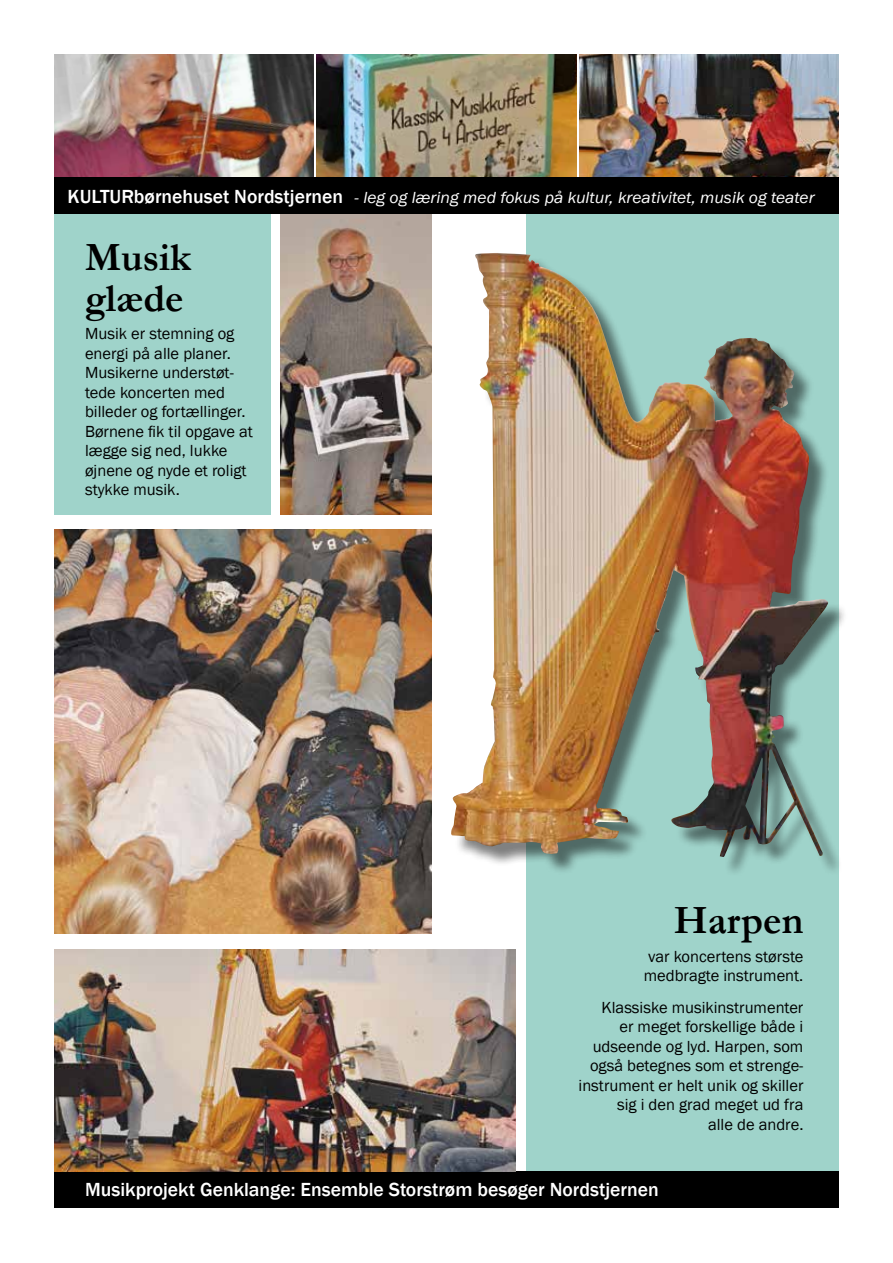
<style>
.page{position:relative;width:893px;height:1263px;background:#fff}
.page>*{position:absolute;margin:0;border:0;box-sizing:border-box;transform-origin:0 0}
.t1{font:700 40.5px/40.5px "Garamond";color:#000}
.t2{font:500 19.5px "Franklin Gothic";color:#fff}
.t3{font:16.5px/19.5px "Franklin Gothic";color:#000}
.t4{font:italic 16.5px "Franklin Gothic";color:#fff;scale:1.06 1}
.s1{font-weight:500;font-style:normal;font-size:19.5px}
</style>
<div class="page">
<div style="left:54px;top:204px;width:216px;height:310px;background:#9fd3ca"></div>
<img style="left:281px;top:215px;width:151px;height:299px">
<div style="left:526px;top:215px;width:313px;height:957px;background:#9fd3ca"></div>
<div style="left:454px;top:256px;width:395px;height:621px;background:#000;opacity:.5"></div>
<img style="left:451px;top:254px;width:239px;height:600px">
<img style="left:54px;top:54px;width:260px;height:118px">
<img style="left:579px;top:54px;width:260px;height:118px">
<img style="left:317px;top:54px;width:259px;height:118px">
<div style="left:48px;top:1166px;width:792px;height:43px;background:#000"></div>
<div style="left:47px;top:172px;width:792px;height:43px;background:#000"></div>
<img style="left:54px;top:950px;width:462px;height:222px">
<img style="left:54px;top:529px;width:378px;height:405px">
<p class="t4" style="left:68px;top:187px;width:706px"><span class="s1">KULTURbørnehuset Nordstjernen</span> - leg og læring med fokus på kultur, kreativitet, musik og teater</p>
<h1 class="t1" style="left:85px;top:237px;width:107px">Musik glæde</h1>
<p class="t3" style="left:85px;top:324px;width:169px">Musik er stemning og energi på alle planer.<br>Musikerne understøt&shy;tede koncerten med billeder og fortællinger.<br>Børnene fik til opgave at lægge sig ned, lukke øjnene og nyde et roligt stykke musik.</p>
<h1 class="t1" style="left:674px;top:900px;width:131px">Harpen</h1>
<p class="t3" style="left:644px;top:947px;width:161px">var koncertens største medbragte instrument.</p>
<p class="t3" style="left:579px;top:998px;width:226px;text-align:right">Klassiske musikinstrumenter<br>er meget forskellige både i udseende og lyd. Harpen, som også betegnes som et strenge&shy;instrument er helt unik og skiller sig i den grad meget ud fra<br>alle de andre.</p>
<p class="t2" style="left:85px;top:1177px;width:575px">Musikprojekt Genklange: Ensemble Storstrøm besøger Nordstjernen</p>
</div>
